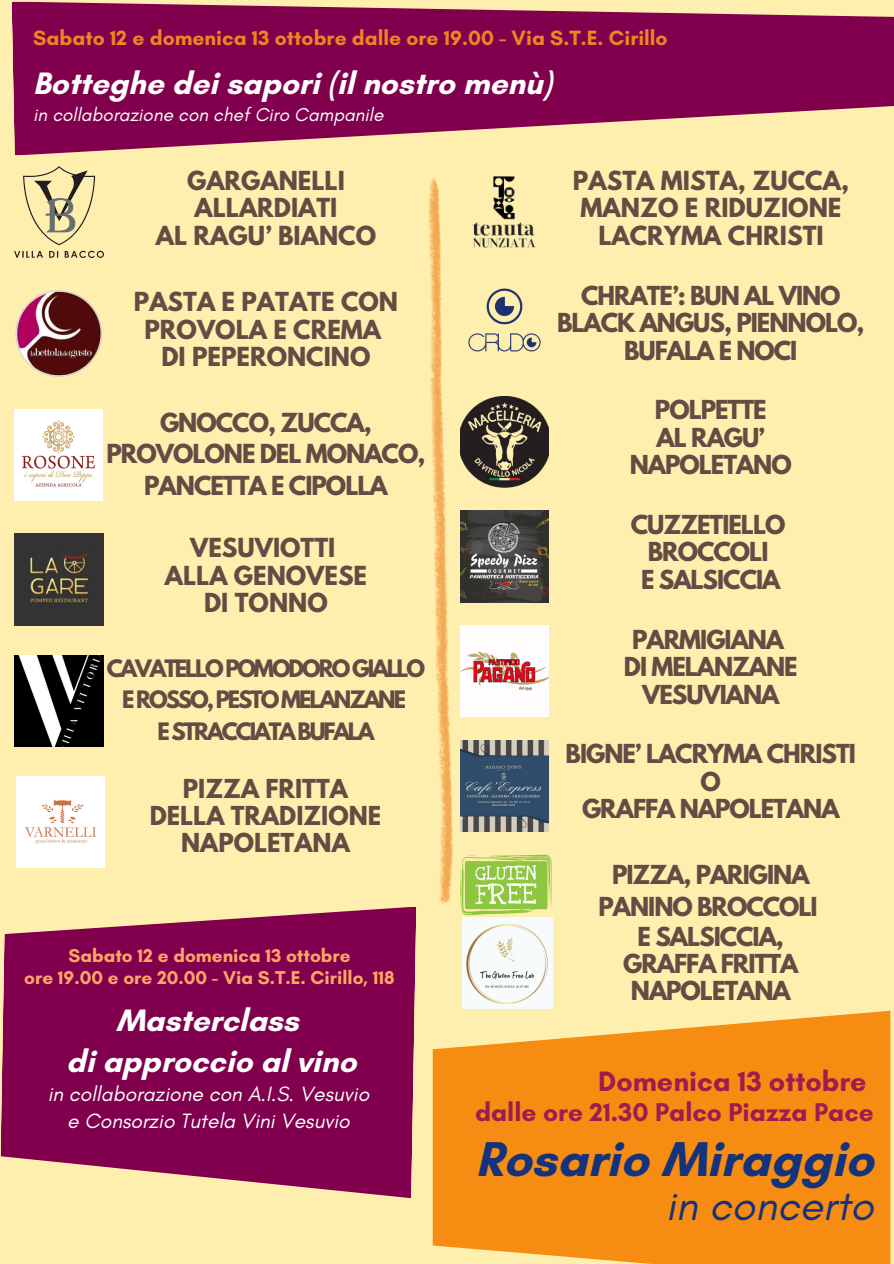
<style>
.page{position:relative;width:894px;height:1264px;background:#fff}
.page>*{position:absolute;margin:0;border:0;box-sizing:border-box;transform-origin:0 0}
.t1{font:700 49.8px "Glacial Indifference";color:#15337c}
.t2{font:italic 42.9px "Glacial Indifference";color:#15337c}
.t3{font:700 31.5px/41.1px "Glacial Indifference";color:#fff;text-align:center}
.t4{font:700 28.65px "Glacial Indifference";color:#9c1d50}
.t5{font:700 26.25px "Glacial Indifference";color:#9c1d50}
.t6{font:700 23.25px/27.6px "League Spartan";color:#634c44;text-align:center}
.t7{font:700 23.25px/31.5px "League Spartan";letter-spacing:-.045em;color:#634c44;text-align:center}
.t8{font:700 23.1px/27.5px "League Spartan";letter-spacing:-.045em;color:#634c44;text-align:center}
.t9{font:700 23.1px/26.8px "League Spartan";color:#634c44;text-align:center}
.t10{font:700 21.3px/31.5px "League Spartan";letter-spacing:-.1em;color:#634c44;text-align:center}
.t11{font:italic 21px/26.8px "Glacial Indifference";color:#fff;text-align:center}
.t12{font:700 21px "Glacial Indifference";color:#ed8523}
.t13{font:700 18.9px/22px "Glacial Indifference";color:#ffa564;text-align:center}
.t14{font:italic 18.9px "Glacial Indifference";color:#fff}
</style>
<div class="page">
<div style="left:0;top:0;width:893px;height:1263px;background:#ffefaf"></div>
<svg style="left:12px;top:2px;width:881px;height:153px;fill:#80004e"></svg>
<img style="left:15px;top:166px;width:88px;height:92px">
<img style="left:15px;top:290px;width:87px;height:87px">
<img style="left:15px;top:409px;width:88px;height:91px">
<svg style="left:432px;top:1010px;width:458px;height:253px;background:#f69520"></svg>
<svg style="left:1px;top:906px;width:415px;height:292px;background:#901e5a"></svg>
<img style="left:15px;top:534px;width:88px;height:91px">
<img style="left:15px;top:655px;width:88px;height:91px">
<img style="left:472px;top:176px;width:64px;height:72px">
<img style="left:468px;top:288px;width:73px;height:64px">
<img style="left:460px;top:396px;width:88px;height:91px">
<img style="left:460px;top:511px;width:88px;height:91px">
<img style="left:17px;top:776px;width:87px;height:91px">
<img style="left:460px;top:740px;width:88px;height:91px">
<svg style="left:428px;top:178px;width:25px;height:726px"></svg>
<img style="left:462px;top:917px;width:90px;height:91px">
<svg style="left:460px;top:854px;width:91px;height:62px;background:#b1d56d"></svg>
<img style="left:460px;top:625px;width:88px;height:91px">
<h3 class="t12" style="left:33px;top:25px;width:635px">Sabato 12 e domenica 13 ottobre dalle ore 19.00 - Via S.T.E. Cirillo</h3>
<h3 class="t3" style="left:33px;top:63px;width:520px">Botteghe dei sapori (il nostro menù)</h3>
<p class="t14" style="left:33px;top:103px;width:351px">in collaborazione con chef Ciro Campanile</p>
<h4 class="t6" style="left:156px;top:169px;width:222px">GARGANELLI<br>ALLARDIATI<br>AL RAGU’ BIANCO</h4>
<p class="t6" style="left:134px;top:291px;width:266px">PASTA E PATATE CON<br>PROVOLA E CREMA<br>DI PEPERONCINO</p>
<p class="t7" style="left:106px;top:409px;width:320px">GNOCCO, ZUCCA,<br>PROVOLONE DEL MONACO,<br>PANCETTA E CIPOLLA</p>
<p class="t6" style="left:165px;top:537px;width:204px">VESUVIOTTI<br>ALLA GENOVESE<br>DI TONNO</p>
<h3 class="t10" style="left:107px;top:655px;width:320px">CAVATELLO POMODORO GIALLO<br>E ROSSO, PESTO MELANZANE<br>E STRACCIATA BUFALA</h3>
<p class="t9" style="left:150px;top:778px;width:233px">PIZZA FRITTA<br>DELLA TRADIZIONE<br>NAPOLETANA</p>
<h3 class="t13" style="left:24px;top:944px;width:372px">Sabato 12 e domenica 13 ottobre<br>ore 19.00 e ore 20.00 - Via S.T.E. Cirillo, 118</h3>
<p class="t3" style="left:66px;top:999px;width:291px">Masterclass<br>di approccio al vino</p>
<p class="t11" style="left:48px;top:1079px;width:323px">in collaborazione con A.I.S. Vesuvio e Consorzio Tutela Vini Vesuvio</p>
<p class="t6" style="left:572px;top:169px;width:278px">PASTA MISTA, ZUCCA,<br>MANZO E RIDUZIONE<br>LACRYMA CHRISTI</p>
<h3 class="t8" style="left:557px;top:284px;width:309px">CHRATE’: BUN AL VINO<br>BLACK ANGUS, PIENNOLO,<br>BUFALA E NOCI</h3>
<p class="t8" style="left:629px;top:399px;width:163px">POLPETTE<br>AL RAGU’<br>NAPOLETANO</p>
<h3 class="t8" style="left:630px;top:514px;width:156px">CUZZETIELLO<br>BROCCOLI<br>E SALSICCIA</h3>
<h3 class="t8" style="left:623px;top:628px;width:175px">PARMIGIANA<br>DI MELANZANE<br>VESUVIANA</h3>
<h3 class="t8" style="left:565px;top:743px;width:292px">BIGNE’ LACRYMA CHRISTI<br>O<br>GRAFFA NAPOLETANA</h3>
<p class="t8" style="left:612px;top:864px;width:199px">PIZZA, PARIGINA</p>
<h3 class="t8" style="left:598px;top:896px;width:220px">PANINO BROCCOLI</h3>
<p class="t8" style="left:637px;top:925px;width:148px">E SALSICCIA,</p>
<h3 class="t8" style="left:623px;top:952px;width:177px">GRAFFA FRITTA</h3>
<p class="t8" style="left:630px;top:979px;width:161px">NAPOLETANA</p>
<p class="t4" style="left:598px;top:1063px;width:270px">Domenica 13 ottobre</p>
<p class="t5" style="left:475px;top:1096px;width:400px">dalle ore 21.30 Palco Piazza Pace</p>
<p class="t1" style="left:475px;top:1128px;width:399px">Rosario Miraggio</p>
<p class="t2" style="left:665px;top:1179px;width:209px">in concerto</p>
</div>
